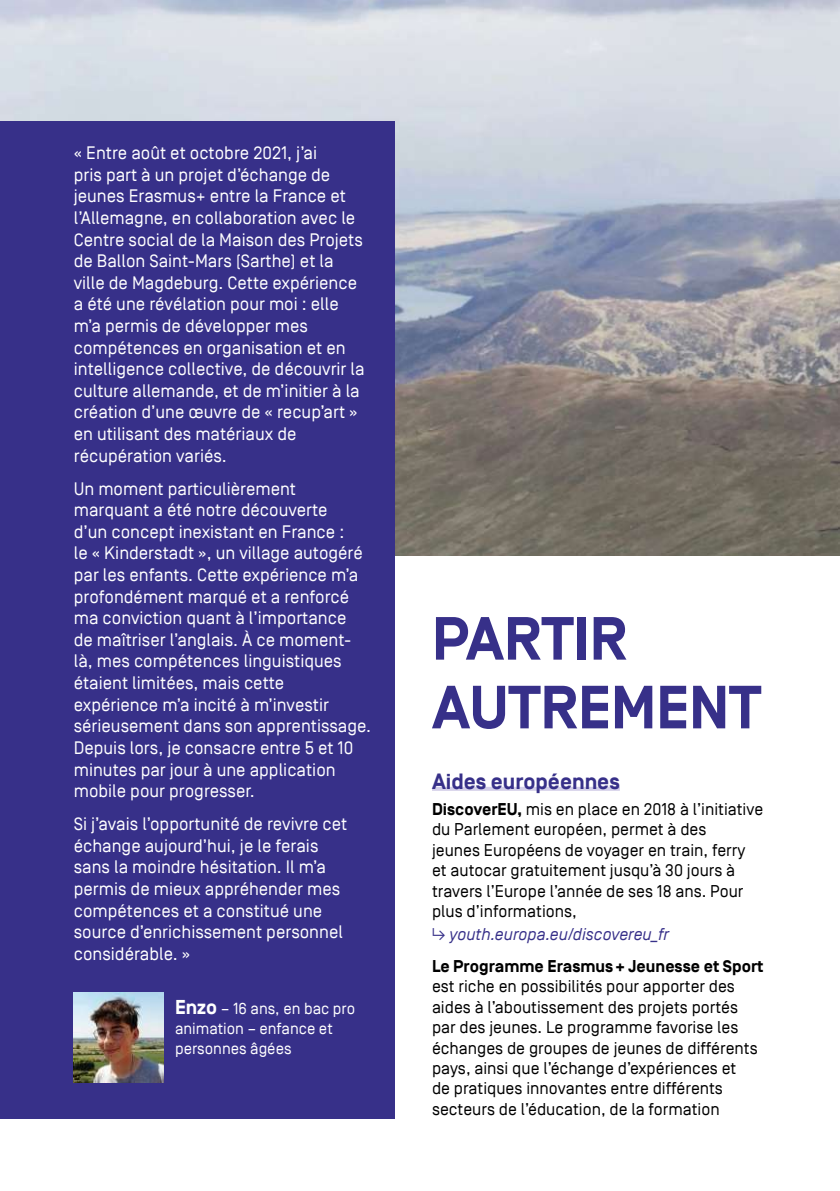
<style>
.page{position:relative;width:840px;height:1191px;background:#fff}
.page>*{position:absolute;margin:0;border:0;box-sizing:border-box;transform-origin:0 0}
.t1{font:700 60.8px/68.6px "Simplon Norm";color:#373089}
.t2{font:700 22px "Simplon Norm";color:#373089}
.t3{font:18px/21.6px "Simplon Norm";color:#fff}
.t4{font:17px/20.4px "Simplon Norm";color:#000}
.t5{font:700 17px "Simplon Norm";color:#000}
.t6{font:italic 17px "Simplon Norm";color:#373089}
.t7{font:16px/20px "Simplon Norm";color:#fff}
.s1{font-weight:700;font-size:20px}
.s2{font-weight:700}
</style>
<div class="page">
<hr style="left:432px;top:787px;width:187px;height:4px;background:#d4d0e9">
<img style="left:0;top:0;width:839px;height:556px">
<div style="left:0;top:122px;width:394px;height:997px;background:#373089"></div>
<img style="left:74px;top:992px;width:90px;height:90px">
<p class="t3" style="left:74px;top:142px;width:292px">« Entre août et octobre 2021, j’ai<br>pris part à un projet d’échange de jeunes Erasmus+ entre la France et l’Allemagne, en collaboration avec le Centre social de la Maison des Projets de Ballon Saint-Mars (Sarthe) et la ville de Magdeburg. Cette expérience a été une révélation pour moi : elle m’a permis de développer mes compétences en organisation et en intelligence collective, de découvrir la culture allemande, et de m’initier à la création d’une œuvre de « recup’art » en utilisant des matériaux de récupération variés.</p>
<p class="t3" style="left:74px;top:478px;width:299px">Un moment particulièrement marquant a été notre découverte<br>d’un concept inexistant en France :<br>le « Kinderstadt », un village autogéré par les enfants. Cette expérience m’a profondément marqué et a renforcé ma conviction quant à l’importance<br>de maîtriser l’anglais. À ce moment&shy;là, mes compétences linguistiques étaient limitées, mais cette expérience m’a incité à m’investir sérieusement dans son apprentissage.<br>Depuis lors, je consacre entre 5 et 10 minutes par jour à une application mobile pour progresser.</p>
<p class="t3" style="left:74px;top:813px;width:275px">Si j’avais l’opportunité de revivre cet échange aujourd’hui, je le ferais sans la moindre hésitation. Il m’a permis de mieux appréhender mes compétences et a constitué une source d’enrichissement personnel considérable. »</p>
<p class="t7" style="left:175px;top:998px;width:182px"><span class="s1">Enzo</span> – 16 ans, en bac pro animation – enfance et personnes âgées</p>
<h1 class="t1" style="left:432px;top:607px;width:330px">PARTIR<br>AUTREMENT</h1>
<p class="t2" style="left:432px;top:769px;width:189px">Aides européennes</p>
<p class="t4" style="left:432px;top:799px;width:332px"><span class="s2">DiscoverEU,</span> mis en place en 2018 à l’initiative du Parlement européen, permet à des<br>jeunes Européens de voyager en train, ferry et autocar gratuitement jusqu’à 30 jours à travers l’Europe l’année de ses 18 ans. Pour plus d’informations,</p>
<p class="t6" style="left:432px;top:925px;width:238px">↳ youth.europa.eu/discovereu_fr</p>
<p class="t5" style="left:432px;top:957px;width:333px">Le Programme Erasmus+ Jeunesse et Sport</p>
<p class="t4" style="left:432px;top:976px;width:327px">est riche en possibilités pour apporter des aides à l’aboutissement des projets portés par des jeunes. Le programme favorise les échanges de groupes de jeunes de différents pays, ainsi que l’échange d’expériences et de pratiques innovantes entre différents secteurs de l’éducation, de la formation</p>
</div>
